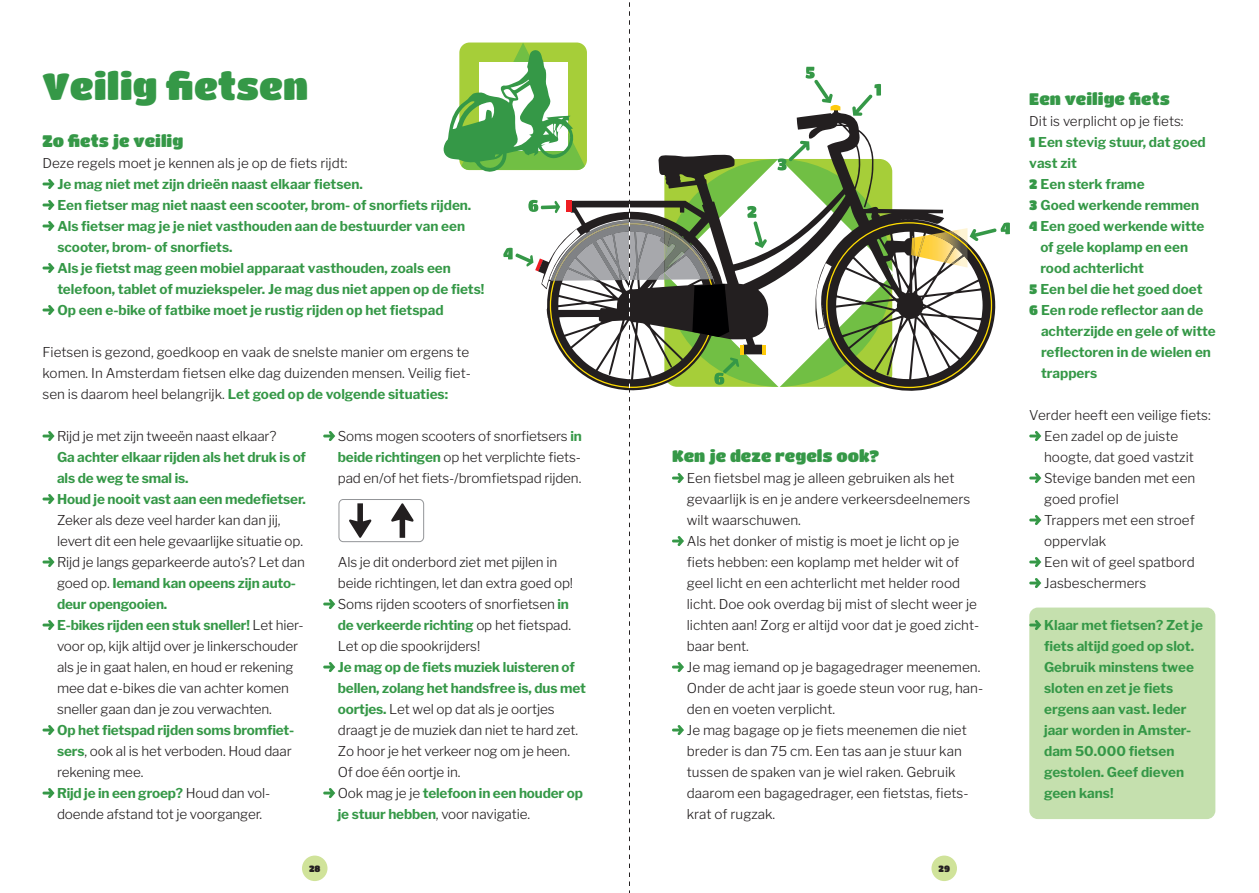
<style>
.page{position:relative;width:1259px;height:893px;background:#fff}
.page>*{position:absolute;margin:0;border:0;box-sizing:border-box;transform-origin:0 0}
.t1{font:37.5px "Titan One";color:#359847}
.t2{font:16.5px "Titan One";color:#359847}
.t3{font:300 13.5px/21px "Libre Franklin";color:#231f20}
.t4{font:700 13.5px/21px "Libre Franklin";color:#359847}
.t5{font:9px "Titan One";color:#231f20}
.s1{font-weight:700;color:#359847}
.s2{font-family:"Titan One";font-weight:400}
</style>
<div class="page">
<svg style="left:1029px;top:431px;width:12px;height:10px"></svg>
<svg style="left:1029px;top:473px;width:12px;height:10px"></svg>
<svg style="left:1029px;top:515px;width:12px;height:10px"></svg>
<svg style="left:1029px;top:557px;width:12px;height:10px"></svg>
<svg style="left:1029px;top:578px;width:12px;height:10px"></svg>
<div style="left:1029px;top:608px;width:186px;height:211px;background:#c5e0ae;border-radius:9px"></div>
<svg style="left:1029px;top:620px;width:12px;height:10px"></svg>
<svg style="left:852px;top:84px;width:29px;height:27px"></svg>
<svg style="left:767px;top:111px;width:177px;height:280px"></svg>
<svg style="left:814px;top:222px;width:196px;height:166px"></svg>
<svg style="left:805px;top:67px;width:35px;height:47px"></svg>
<svg style="left:43px;top:179px;width:12px;height:10px"></svg>
<svg style="left:43px;top:200px;width:12px;height:10px"></svg>
<svg style="left:43px;top:221px;width:12px;height:10px"></svg>
<svg style="left:43px;top:263px;width:12px;height:10px"></svg>
<svg style="left:43px;top:305px;width:12px;height:10px"></svg>
<svg style="left:43px;top:431px;width:12px;height:10px"></svg>
<svg style="left:43px;top:494px;width:12px;height:10px"></svg>
<svg style="left:43px;top:557px;width:12px;height:10px"></svg>
<svg style="left:43px;top:620px;width:12px;height:10px"></svg>
<svg style="left:43px;top:725px;width:12px;height:10px"></svg>
<svg style="left:43px;top:788px;width:12px;height:10px"></svg>
<svg style="left:323px;top:431px;width:12px;height:10px"></svg>
<svg style="left:323px;top:599px;width:12px;height:10px"></svg>
<svg style="left:323px;top:662px;width:12px;height:10px"></svg>
<svg style="left:323px;top:788px;width:12px;height:10px"></svg>
<div style="left:339px;top:499px;width:85px;height:43px;border:1px solid #939598;border-radius:4px"></div>
<svg style="left:349px;top:503px;width:22px;height:35px"></svg>
<svg style="left:391px;top:503px;width:22px;height:35px"></svg>
<div style="left:931px;top:855px;width:26px;height:26px;background:#d0e39a;border-radius:50%"></div>
<div style="left:302px;top:855px;width:25px;height:26px;background:#d0e39a;border-radius:50%"></div>
<svg style="left:443px;top:2px;width:324px;height:891px"></svg>
<h1 class="t1" style="left:43px;top:64px;width:267px">Veilig fietsen</h1>
<p class="t2" style="left:43px;top:131px;width:142px">Zo fiets je veilig</p>
<p class="t3" style="left:43px;top:153px;width:306px">Deze regels moet je kennen als je op de fiets rijdt:</p>
<p class="t4" style="left:57px;top:174px;width:428px">Je mag niet met zijn drieën naast elkaar fietsen.<br>Een fietser mag niet naast een scooter, brom- of snorfiets rijden.<br>Als fietser mag je je niet vasthouden aan de bestuurder van een scooter, brom- of snorfiets.<br>Als je fietst mag geen mobiel apparaat vasthouden, zoals een telefoon, tablet of muziekspeler. Je mag dus niet appen op de fiets!<br>Op een e-bike of fatbike moet je rustig rijden op het fietspad</p>
<p class="t3" style="left:43px;top:342px;width:430px">Fietsen is gezond, goedkoop en vaak de snelste manier om ergens te komen. In Amsterdam fietsen elke dag duizenden mensen. Veilig fiet&shy;sen is daarom heel belangrijk. <span class="s1">Let goed op de volgende situaties:</span></p>
<p class="t3" style="left:57px;top:426px;width:221px">Rijd je met zijn tweeën naast elkaar?</p>
<p class="t4" style="left:57px;top:447px;width:250px">Ga achter elkaar rijden als het druk is of als de weg te smal is.<br>Houd je nooit vast aan een medefietser.</p>
<p class="t3" style="left:57px;top:510px;width:249px">Zeker als deze veel harder kan dan jij, levert dit een hele gevaarlijke situatie op.<br>Rijd je langs geparkeerde auto’s? Let dan goed op. <span class="s1">Iemand kan op eens zijn auto&shy;deur opengooien.<br>E-bikes rijden een stuk sneller!</span> Let hier&shy;voor op, kijk altijd over je linkerschouder als je in gaat halen, en houd er rekening mee dat e-bikes die van achter komen sneller gaan dan je zou verwachten.</p>
<p class="t3" style="left:57px;top:720px;width:239px"><span class="s1">Op het fietspad rijden soms bromfiet&shy;sers</span>, ook al is het verboden. Houd daar rekening mee.<br><span class="s1">Rijd je in een groep?</span> Houd dan vol&shy;doende afstand tot je voorganger.</p>
<p class="t3" style="left:338px;top:426px;width:246px;text-align:justify">Soms mogen scooters of snor fietsers <span class="s1">in beide richtingen</span> op het verplichte fiets&shy;pad en/of het fiets-/bromfietspad rijden.</p>
<p class="t3" style="left:338px;top:552px;width:237px">Als je dit onderbord ziet met pijlen in beide richtingen, let dan extra goed op!<br>Soms rijden scooters of snorfietsen <span class="s1">in de verkeerde richting</span> op het fietspad.<br>Let op die spookrijders!</p>
<p class="t3" style="left:338px;top:657px;width:250px"><span class="s1">Je mag op de fiets muziek luisteren of bellen, zolang het handsfree is, dus met oortjes.</span> Let wel op dat als je oortjes draagt je de muziek dan niet te hard zet.<br>Zo hoor je het verkeer nog om je heen.<br>Of doe één oortje in.<br>Ook mag je je <span class="s1">telefoon in een houder op je stuur hebben</span>, voor navigatie.</p>
<p class="t2" style="left:672px;top:446px;width:209px">Ken je deze regels ook?</p>
<p class="t3" style="left:687px;top:468px;width:298px">Een fietsbel mag je alleen gebruiken als het gevaarlijk is en je andere verkeersdeelnemers wilt waarschuwen.<br>Als het donker of mistig is moet je licht op je fiets hebben: een koplamp met helder wit of geel licht en een achterlicht met helder rood licht. Doe ook overdag bij mist of slecht weer je lichten aan! Zorg er altijd voor dat je goed zicht&shy;baar bent.<br>Je mag iemand op je bagagedrager meenemen.<br>Onder de acht jaar is goede steun voor rug, han&shy;den en voeten verplicht.<br>Je mag bagage op je fiets meenemen die niet breder is dan 75 cm. Een tas aan je stuur kan tussen de spaken van je wiel raken. Gebruik daarom een bagagedrager, een fietstas, fiets&shy;krat of rugzak.</p>
<p class="t5" style="left:309px;top:863px;width:13px">28</p>
<p class="t5" style="left:938px;top:863px;width:13px">29</p>
<p class="t2" style="left:1029px;top:89px;width:142px">Een veilige fiets</p>
<p class="t3" style="left:1029px;top:111px;width:156px">Dit is verplicht op je fiets:</p>
<p class="t4" style="left:1029px;top:132px;width:178px"><span class="s2">1</span> Een stevig stuur, dat goed</p>
<p class="t4" style="left:1029px;top:153px;width:49px">vast zit</p>
<p class="t4" style="left:1029px;top:174px;width:117px"><span class="s2">2</span> Een sterk frame</p>
<p class="t4" style="left:1029px;top:195px;width:171px"><span class="s2">3</span> Goed werkende remmen</p>
<p class="t4" style="left:1029px;top:216px;width:177px"><span class="s2">4</span> Een goed werkende witte</p>
<p class="t4" style="left:1040px;top:237px;width:149px">of gele koplamp en een</p>
<p class="t4" style="left:1040px;top:258px;width:105px">rood achterlicht</p>
<p class="t4" style="left:1029px;top:279px;width:175px"><span class="s2">5</span> Een bel die het goed doet</p>
<p class="t4" style="left:1029px;top:300px;width:175px"><span class="s2">6</span> Een rode reflector aan de</p>
<p class="t4" style="left:1041px;top:321px;width:176px">achterzijde en gele of witte</p>
<p class="t4" style="left:1041px;top:342px;width:171px">reflectoren in de wielen en</p>
<p class="t4" style="left:1041px;top:363px;width:58px">trappers</p>
<p class="t3" style="left:1044px;top:405px;width:168px;text-indent:-15px">Verder heeft een veilige fiets:<br>Een zadel op de juiste hoogte, dat goed vastzit<br>Stevige banden met een goed profiel<br>Trappers met een stroef oppervlak<br>Een wit of geel spatbord<br>Jasbeschermers</p>
<p class="t4" style="left:1044px;top:615px;width:160px">Klaar met fietsen? Zet je fiets altijd goed op slot.<br>Gebruik minstens twee sloten en zet je fiets ergens aan vast. Ieder jaar worden in Amster&shy;dam 50.000 fietsen gestolen. Geef dieven geen kans!</p>
</div>
